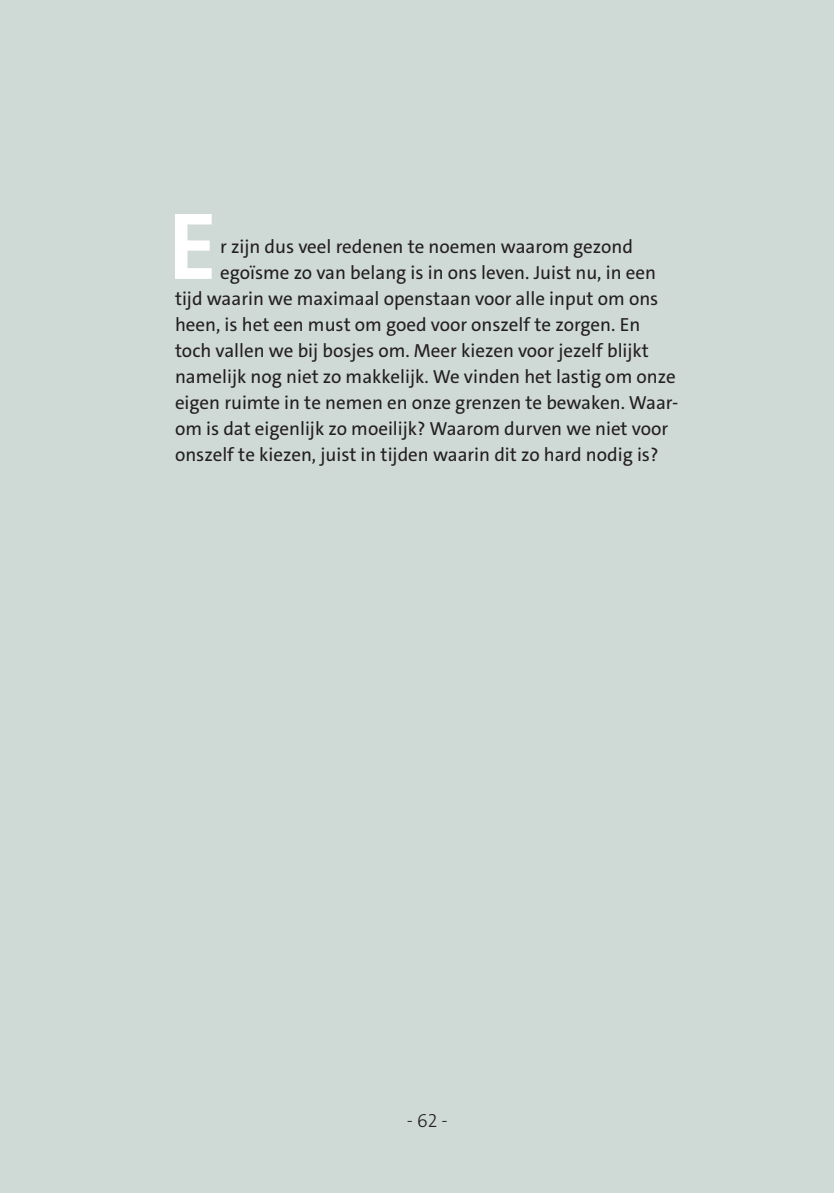
<style>
.page{position:relative;width:834px;height:1193px;background:#cfd9d5}
.page>*{position:absolute;margin:0;border:0;box-sizing:border-box;transform-origin:0 0}
.t1{font:700 96px "The Sans";color:#fff}
.t2{font:19px "The Sans";color:#231f20}
.t3{font:300 19px "The Sans";color:#231f20}
</style>
<div class="page">
<h1 class="t1" style="left:168px;top:185px;width:50px">E</h1>
<p class="t2" style="left:220px;top:234px;width:414px">r zijn dus veel redenen te noemen waarom gezond</p>
<p class="t2" style="left:220px;top:260px;width:437px">egoïsme zo van belang is in ons leven. Juist nu, in een</p>
<p class="t2" style="left:175px;top:286px;width:485px">tijd waarin we maximaal openstaan voor alle input om ons</p>
<p class="t2" style="left:175px;top:312px;width:467px">heen, is het een must om goed voor onszelf te zorgen. En</p>
<p class="t2" style="left:175px;top:338px;width:475px">toch vallen we bij bosjes om. Meer kiezen voor jezelf blijkt</p>
<p class="t2" style="left:175px;top:364px;width:502px">namelijk nog niet zo makkelijk. We vinden het lastig om onze</p>
<p class="t2" style="left:175px;top:390px;width:505px">eigen ruimte in te nemen en onze grenzen te bewaken. Waar-</p>
<p class="t2" style="left:175px;top:416px;width:495px">om is dat eigenlijk zo moeilijk? Waarom durven we niet voor</p>
<p class="t2" style="left:175px;top:442px;width:485px">onszelf te kiezen, juist in tijden waarin dit zo hard nodig is?</p>
<p class="t3" style="left:407px;top:1108px;width:42px">- 62 -</p>
</div>
